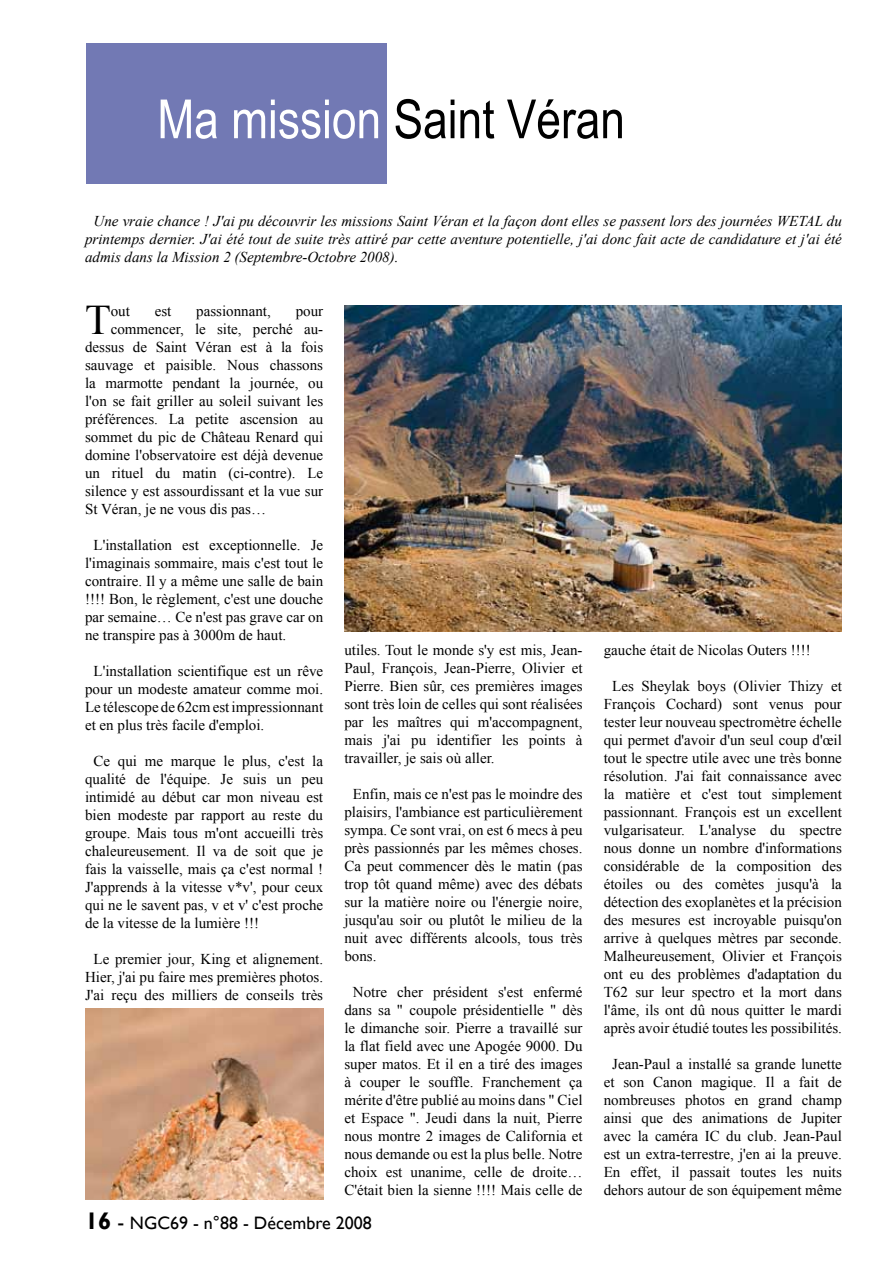
<style>
.page{position:relative;width:893px;height:1263px;background:#fff}
.page>*{position:absolute;margin:0;border:0;box-sizing:border-box;transform-origin:0 0}
.t1{font:54px "Arial Narrow";color:#000}
.t2{font:42.15px "Times New Roman";color:#000}
.t3{font:18px "Gill Sans";color:#000}
.t4{font:15px/18px "Times New Roman";color:#000;text-align:justify}
.t5{font:italic 15px/18px "Times New Roman";color:#000;text-align:justify}
.s1{color:#fff}
.s2{font-weight:700;font-size:24px}
.s3{font-size:21px}
</style>
<div class="page">
<div style="left:86px;top:43px;width:300px;height:141px;background:#7279b4"></div>
<img style="left:85px;top:1009px;width:238px;height:190px">
<img style="left:344px;top:305px;width:498px;height:326px">
<h1 class="t1" style="left:157px;top:80px;width:469px"><span class="s1">Ma mission</span> Saint Véran</h1>
<p class="t5" style="left:85px;top:211px;width:758px;text-indent:9px">Une vraie chance ! J'ai pu découvrir les missions Saint Véran et la façon dont elles se passent lors des journées WETAL du printemps dernier. J'ai été tout de suite très attiré par cette aventure potentielle, j'ai donc fait acte de candidature et j'ai été admis dans la Mission 2 (Septembre-Octobre 2008).</p>
<h2 class="t2" style="left:85px;top:291px;width:27px">T</h2>
<p class="t4" style="left:111px;top:301px;width:21px">out</p>
<p class="t4" style="left:155px;top:301px;width:18px">est</p>
<p class="t4" style="left:196px;top:301px;width:76px">passionnant,</p>
<p class="t4" style="left:296px;top:301px;width:29px">pour</p>
<p class="t4" style="left:111px;top:319px;width:214px">commencer, le site, perché au-</p>
<p class="t4" style="left:85px;top:337px;width:240px">dessus de Saint Véran est à la fois</p>
<p class="t4" style="left:85px;top:355px;width:240px">sauvage et paisible. Nous chassons</p>
<p class="t4" style="left:85px;top:373px;width:240px">la marmotte pendant la journée, ou</p>
<p class="t4" style="left:85px;top:391px;width:240px">l'on se fait griller au soleil suivant les</p>
<p class="t4" style="left:85px;top:409px;width:240px">préférences. La petite ascension au</p>
<p class="t4" style="left:85px;top:427px;width:240px">sommet du pic de Château Renard qui</p>
<p class="t4" style="left:85px;top:445px;width:240px">domine l'observatoire est déjà devenue</p>
<p class="t4" style="left:85px;top:463px;width:240px">un rituel du matin (ci-contre). Le</p>
<p class="t4" style="left:85px;top:481px;width:240px">silence y est assourdissant et la vue sur</p>
<p class="t4" style="left:85px;top:499px;width:182px">St Véran, je ne vous dis pas…</p>
<p class="t4" style="left:85px;top:535px;width:240px;text-indent:9px">L'installation est exceptionnelle. Je l'imaginais sommaire, mais c'est tout le contraire. Il y a même une salle de bain !!!! Bon, le règlement, c'est une douche par semaine… Ce n'est pas grave car on ne transpire pas à 3000m de haut.</p>
<p class="t4" style="left:85px;top:661px;width:240px;text-indent:9px">L'installation scientifique est un rêve pour un modeste amateur comme moi.<br>Le télescope de 62cm est impressionnant et en plus très facile d'emploi.</p>
<p class="t4" style="left:85px;top:751px;width:240px;text-indent:9px">Ce qui me marque le plus, c'est la qualité de l'équipe. Je suis un peu intimidé au début car mon niveau est bien modeste par rapport au reste du groupe. Mais tous m'ont accueilli très chaleureusement. Il va de soit que je fais la vaisselle, mais ça c'est normal !<br>J'apprends à la vitesse v*v', pour ceux qui ne le savent pas, v et v' c'est proche de la vitesse de la lumière !!!</p>
<p class="t4" style="left:85px;top:949px;width:240px;text-align:center">Le premier jour, King et alignement.<br>Hier, j'ai pu faire mes premières photos.<br>J'ai reçu des milliers de conseils très</p>
<p class="t4" style="left:344px;top:640px;width:240px">utiles. Tout le monde s'y est mis, Jean-Paul, François, Jean-Pierre, Olivier et Pierre. Bien sûr, ces premières images sont très loin de celles qui sont réalisées par les maîtres qui m'accompagnent, mais j'ai pu identifier les points à travailler, je sais où aller.</p>
<p class="t4" style="left:344px;top:784px;width:240px;text-indent:9px">Enfin, mais ce n'est pas le moindre des plaisirs, l'ambiance est particulièrement sympa. Ce sont vrai, on est 6 mecs à peu près passionnés par les mêmes choses.<br>Ca peut commencer dès le matin (pas trop tôt quand même) avec des débats sur la matière noire ou l'énergie noire, jusqu'au soir ou plutôt le milieu de la nuit avec différents alcools, tous très bons.</p>
<p class="t4" style="left:344px;top:982px;width:240px;text-align:center">Notre cher président s'est enfermé dans sa " coupole présidentielle " dès le dimanche soir. Pierre a travaillé sur la flat field avec une Apogée 9000. Du super matos. Et il en a tiré des images à couper le souffle. Franchement ça mérite d'être publié au moins dans " Ciel et Espace ". Jeudi dans la nuit, Pierre nous montre 2 images de California et nous demande ou est la plus belle. Notre choix est unanime, celle de droite… C'était bien la sienne !!!! Mais celle de</p>
<p class="t3" style="left:85px;top:1212px;width:288px"><span class="s2">16</span> <span class="s3">-</span> NGC69 - n°88 - Décembre 2008</p>
<p class="t4" style="left:604px;top:640px;width:209px">gauche était de Nicolas Outers !!!!</p>
<p class="t4" style="left:604px;top:676px;width:240px;text-align:center">Les Sheylak boys (Olivier Thizy et François Cochard) sont venus pour tester leur nouveau spectromètre échelle qui permet d'avoir d'un seul coup d'œil tout le spectre utile avec une très bonne résolution. J'ai fait connaissance avec la matière et c'est tout simplement passionnant. François est un excellent vulgarisateur. L'analyse du spectre nous donne un nombre d'informations considérable de la composition des étoiles ou des comètes jusqu'à la détection des exoplanètes et la précision des mesures est incroyable puisqu'on arrive à quelques mètres par seconde.<br>Malheureusement, Olivier et François ont eu des problèmes d'adaptation du T62 sur leur spectro et la mort dans l'âme, ils ont dû nous quitter le mardi après avoir étudié toutes les possibilités.</p>
<p class="t4" style="left:604px;top:1054px;width:240px;text-align:center">Jean-Paul a installé sa grande lunette et son Canon magique. Il a fait de nombreuses photos en grand champ ainsi que des animations de Jupiter avec la caméra IC du club. Jean-Paul est un extra-terrestre, j'en ai la preuve.<br>En effet, il passait toutes les nuits dehors autour de son équipement même</p>
</div>
